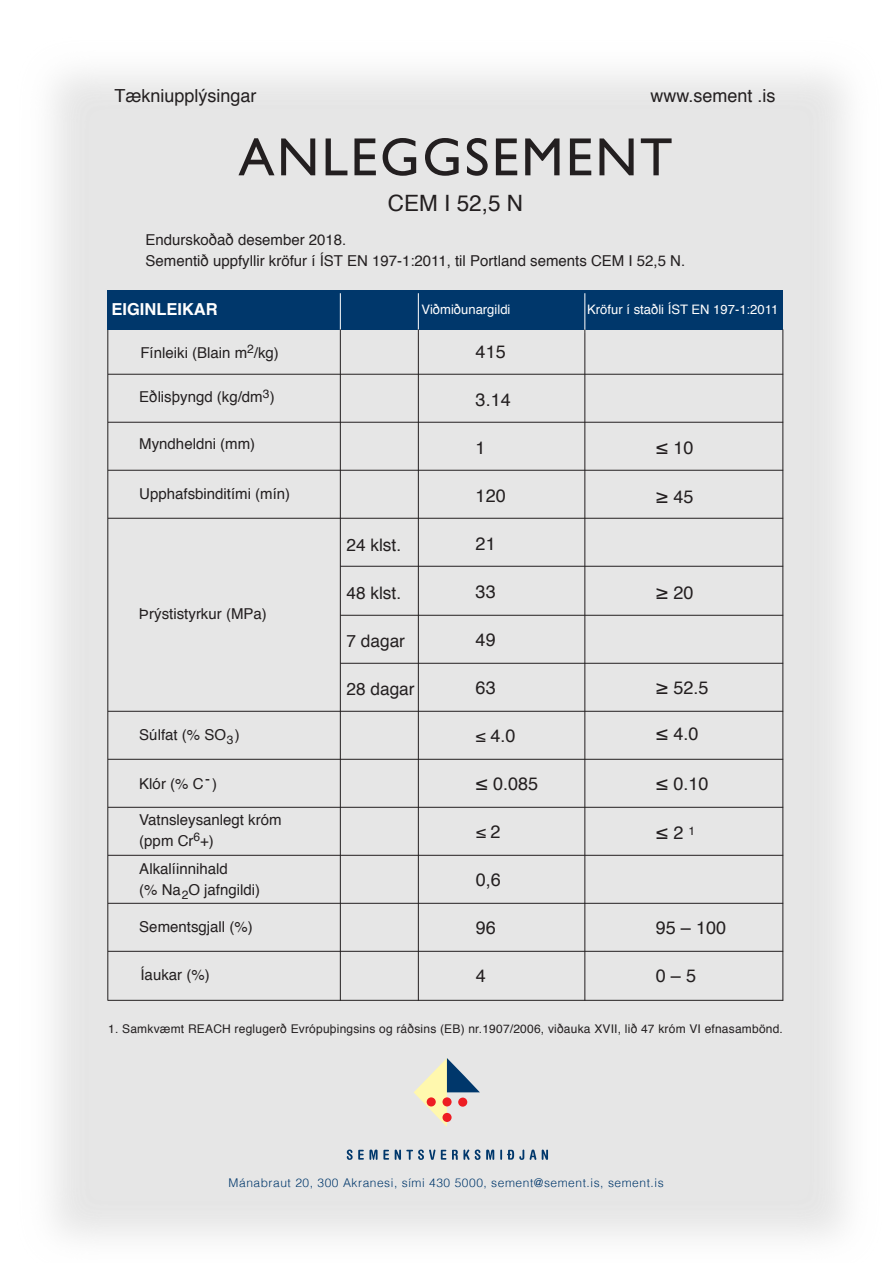
<style>
.page{position:relative;width:893px;height:1263px;background:#fff}
.page>*{position:absolute;margin:0;border:0;box-sizing:border-box;transform-origin:0 0}
.t1{font:54px "Gill Sans";letter-spacing:.045em;color:#231f20}
.t2{font:22.5px "Helvetica";color:#231f20}
.t3{font:21px "Helvetica";color:#231f20}
.t4{font:18px "Helvetica";color:#231f20}
.t5{font:17.25px "Helvetica";color:#231f20}
.t6{font:700 16.5px "Helvetica";color:#fff}
.t7{font:15px/21px "Helvetica";color:#231f20}
.t8{font:13.05px "Helvetica";color:#fff}
.t9{font:12px "Helvetica";letter-spacing:.015em;color:#231f20}
.t10{font:300 12px "Helvetica";letter-spacing:.045em;color:#00376b}
.s1{font-size:21px}
.s2{font-size:18px}
</style>
<div class="page">
<div style="left:53px;top:73px;width:793px;height:1164px;background:#e6e6e6"></div>
<hr style="left:108px;top:374px;width:675px;height:1px;background:#231f20">
<hr style="left:108px;top:422px;width:675px;height:1px;background:#231f20">
<hr style="left:108px;top:470px;width:675px;height:1px;background:#231f20">
<hr style="left:108px;top:518px;width:675px;height:1px;background:#231f20">
<hr style="left:340px;top:566px;width:443px;height:1px;background:#231f20">
<hr style="left:340px;top:615px;width:443px;height:1px;background:#231f20">
<hr style="left:340px;top:663px;width:443px;height:1px;background:#231f20">
<hr style="left:108px;top:711px;width:675px;height:1px;background:#231f20">
<hr style="left:108px;top:759px;width:675px;height:1px;background:#231f20">
<hr style="left:108px;top:807px;width:675px;height:1px;background:#231f20">
<hr style="left:108px;top:855px;width:675px;height:1px;background:#231f20">
<hr style="left:108px;top:903px;width:675px;height:1px;background:#231f20">
<hr style="left:108px;top:951px;width:675px;height:1px;background:#231f20">
<hr style="left:108px;top:1000px;width:675px;height:1px;background:#231f20">
<hr style="left:108px;top:329px;width:1px;height:672px;background:#231f20">
<div style="left:108px;top:290px;width:675px;height:39px;background:#00376b"></div>
<hr style="left:783px;top:329px;width:1px;height:672px;background:#231f20">
<hr style="left:340px;top:293px;width:1px;height:40px;background:#fff">
<hr style="left:585px;top:293px;width:1px;height:40px;background:#fff">
<hr style="left:418px;top:293px;width:1px;height:40px;background:#fff">
<svg style="left:414px;top:1058px;width:66px;height:69px;background:#cfc8bf"></svg>
<svg style="left:347px;top:1149px;width:42px;height:11px"></svg>
<svg style="left:395px;top:1149px;width:40px;height:11px"></svg>
<svg style="left:441px;top:1150px;width:5px;height:10px"></svg>
<svg style="left:452px;top:1149px;width:42px;height:11px"></svg>
<svg style="left:500px;top:1149px;width:24px;height:11px"></svg>
<svg style="left:530px;top:1149px;width:6px;height:11px"></svg>
<svg style="left:542px;top:1149px;width:6px;height:11px"></svg>
<hr style="left:340px;top:329px;width:1px;height:672px;background:#231f20">
<hr style="left:418px;top:329px;width:1px;height:672px;background:#231f20">
<hr style="left:585px;top:330px;width:1px;height:671px;background:#231f20">
<p class="t4" style="left:114px;top:82px;width:144px">Tækniupplýsingar</p>
<p class="t4" style="left:650px;top:82px;width:127px">www.sement .is</p>
<h1 class="t1" style="left:238px;top:125px;width:435px">ANLEGGSEMENT</h1>
<h2 class="t2" style="left:388px;top:186px;width:137px">CEM I 52,5 N</h2>
<p class="t7" style="left:146px;top:230px;width:541px">Endurskoðað desember 2018.<br>Sementið uppfyllir kröfur í ÍST EN 197-1:2011, til Portland sements CEM I 52,5 N.</p>
<p class="t6" style="left:111px;top:296px;width:108px">EIGINLEIKAR</p>
<p class="t8" style="left:422px;top:300px;width:90px">Viðmiðunargildi</p>
<p class="t8" style="left:587px;top:300px;width:193px">Kröfur í staðli ÍST EN 197-1:2011</p>
<p class="t7" style="left:140px;top:343px;width:140px">Fínleiki (Blain m<sup>2</sup>/kg)</p>
<p class="t7" style="left:139px;top:387px;width:137px">Eðlisþyngd (kg/dm )</p>
<p class="t7" style="left:139px;top:434px;width:117px">Myndheldni (mm)</p>
<p class="t7" style="left:139px;top:483px;width:152px">Upphafsbinditími (mín)</p>
<p class="t4" style="left:476px;top:338px;width:32px">415</p>
<p class="t4" style="left:476px;top:386px;width:37px">3.14</p>
<p class="t4" style="left:476px;top:434px;width:12px">1</p>
<p class="t4" style="left:476px;top:482px;width:32px">120</p>
<p class="t4" style="left:476px;top:530px;width:22px">21</p>
<p class="t4" style="left:476px;top:578px;width:22px">33</p>
<p class="t4" style="left:476px;top:626px;width:22px">49</p>
<p class="t4" style="left:476px;top:674px;width:22px">63</p>
<p class="t4" style="left:476px;top:722px;width:41px">≤ 4.0</p>
<p class="t4" style="left:476px;top:770px;width:64px"><span class="s1">≤</span> 0.085</p>
<p class="t4" style="left:476px;top:818px;width:26px">≤ 2</p>
<p class="t4" style="left:476px;top:866px;width:27px">0,6</p>
<p class="t4" style="left:476px;top:914px;width:22px">96</p>
<p class="t4" style="left:476px;top:962px;width:12px">4</p>
<p class="t9" style="left:263px;top:384px;width:8px">3</p>
<p class="t4" style="left:656px;top:434px;width:39px"><span class="s1">≤</span> 10</p>
<p class="t4" style="left:656px;top:483px;width:39px"><span class="s1">≥</span> 45</p>
<p class="t5" style="left:346px;top:532px;width:56px">24 klst.</p>
<p class="t5" style="left:346px;top:580px;width:56px">48 klst.</p>
<p class="t5" style="left:346px;top:628px;width:60px">7 dagar</p>
<p class="t5" style="left:346px;top:676px;width:70px">28 dagar</p>
<p class="t4" style="left:656px;top:579px;width:39px"><span class="s1">≥</span> 20</p>
<p class="t7" style="left:139px;top:603px;width:129px">Þrýstistyrkur (MPa)</p>
<p class="t4" style="left:656px;top:674px;width:54px"><span class="s1">≥</span> 52.5</p>
<p class="t4" style="left:656px;top:720px;width:44px"><span class="s1">≤</span> 4.0</p>
<p class="t4" style="left:656px;top:770px;width:54px"><span class="s1">≤</span> 0.10</p>
<h3 class="t3" style="left:656px;top:816px;width:41px">≤ <span class="s2">2</span> <sup>1</sup></h3>
<p class="t7" style="left:139px;top:725px;width:102px">Súlfat (% SO )</p>
<p class="t7" style="left:139px;top:773px;width:79px">Klór (% C-)</p>
<p class="t7" style="left:139px;top:809px;width:144px">Vatnsleysanlegt króm (ppm Cr<sup>6</sup>+)</p>
<p class="t7" style="left:139px;top:858px;width:122px">Alkalíinnihald<br>(% Na O jafngildi)</p>
<p class="t7" style="left:139px;top:917px;width:115px">Sementsgjall (%)</p>
<p class="t7" style="left:140px;top:964px;width:71px">Íaukar (%)</p>
<p class="t9" style="left:227px;top:730px;width:8px">3</p>
<p class="t9" style="left:182px;top:886px;width:8px">2</p>
<p class="t4" style="left:656px;top:914px;width:72px">95 – 100</p>
<p class="t4" style="left:656px;top:962px;width:42px">0 – 5</p>
<p class="t9" style="left:108px;top:1020px;width:676px">1. Samkvæmt REACH reglugerð Evrópuþingsins og ráðsins (EB) nr.1907/2006, viðauka XVII, lið 47 króm VI efnasambönd.</p>
<p class="t10" style="left:229px;top:1173px;width:437px">Mánabraut 20, 300 Akranesi, sími 430 5000, sement@sement.is, sement.is</p>
</div>
